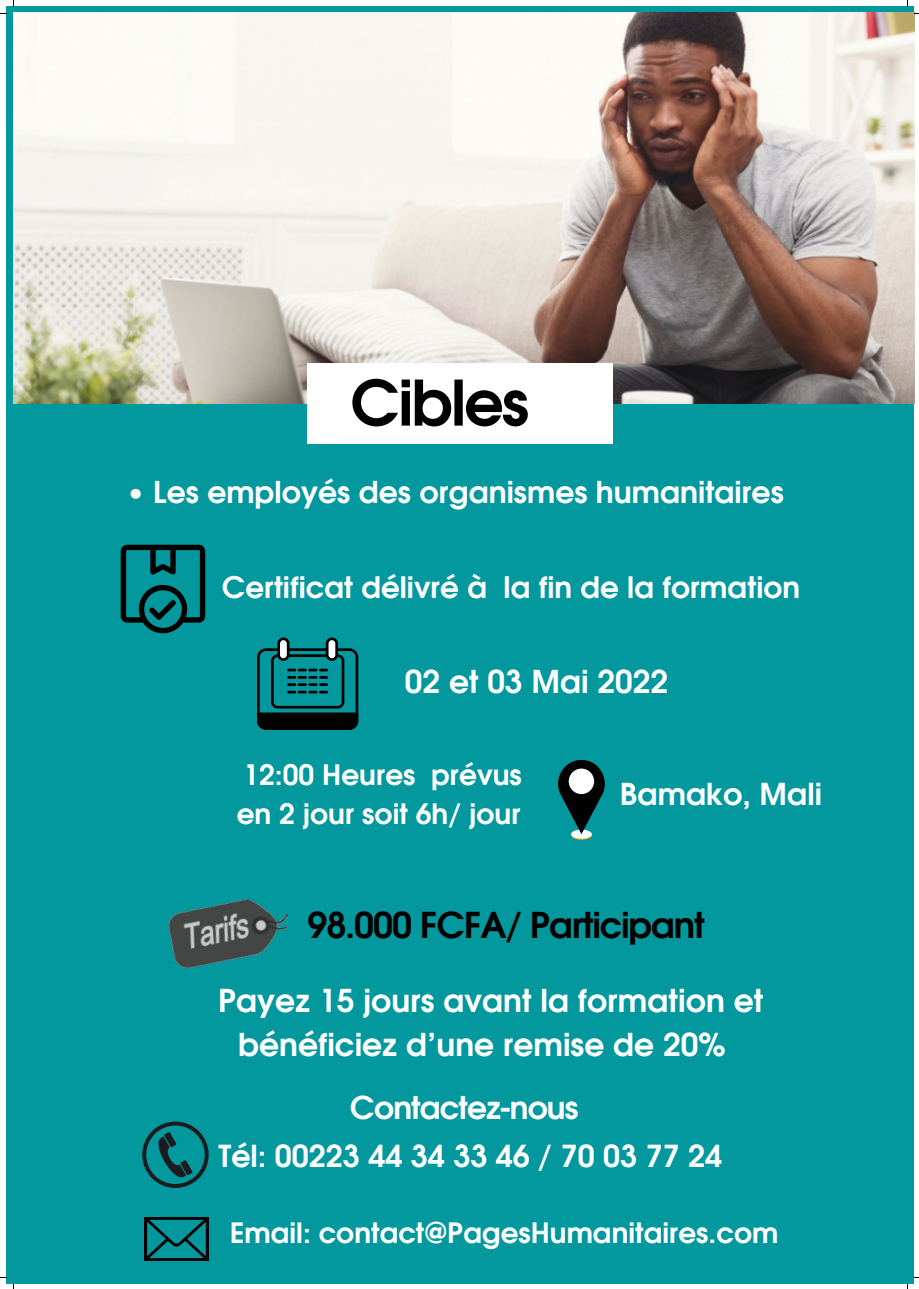
<style>
.page{position:relative;width:919px;height:1289px;background:#fff}
.page>*{position:absolute;margin:0;border:0;box-sizing:border-box;transform-origin:0 0}
.t1{font:700 62.32px "Evolventa";letter-spacing:-.03em;color:#000}
.t2{font:700 35.62px "Evolventa";letter-spacing:-.03em;color:#000}
.t3{font:700 31.5px/43.9px "Evolventa";color:#fff;text-align:center}
.t4{font:700 31.35px "Evolventa";letter-spacing:-.03em;color:#fff}
.t5{font:700 30.38px "Evolventa";color:#fff}
.t6{font:700 30.22px "Evolventa";color:#fff}
.t7{font:700 30.08px "Evolventa";color:#fff}
.t8{font:700 29.55px "Evolventa";color:#fff}
.t9{font:700 28.12px/39.2px "Evolventa";color:#fff}
.t10{font:700 28.05px "Evolventa";color:#fff}
</style>
<div class="page">
<div style="left:6px;top:6px;width:907px;height:1277px;background:#03989e"></div>
<img style="left:168px;top:899px;width:120px;height:70px">
<img style="left:14px;top:13px;width:899px;height:390px">
<div style="left:307px;top:363px;width:305px;height:81px;background:#fff"></div>
<img style="left:120px;top:544px;width:86px;height:90px">
<svg style="left:142px;top:1121px;width:66px;height:66px"></svg>
<img style="left:145px;top:1217px;width:63px;height:43px">
<svg style="left:571px;top:830px;width:20px;height:9px"></svg>
<div style="left:571px;top:829px;width:20px;height:9px;background:#fff;border-radius:50%"></div>
<svg style="left:558px;top:760px;width:46px;height:74px"></svg>
<div style="left:568px;top:768px;width:26px;height:26px;background:#fff;border-radius:50%"></div>
<svg style="left:257px;top:637px;width:101px;height:92px"></svg>
<p class="t1" style="left:350px;top:376px;width:180px">Cibles</p>
<p class="t7" style="left:127px;top:479px;width:658px">• Les employés des organismes humanitaires</p>
<p class="t8" style="left:222px;top:574px;width:579px">Certificat délivré à la fin de la formation</p>
<p class="t3" style="left:405px;top:661px;width:264px">02 et 03 Mai 2022</p>
<p class="t9" style="left:237px;top:757px;width:286px">12:00 Heures prévus en 2 jour soit 6h/ jour</p>
<p class="t6" style="left:619px;top:781px;width:204px">Bamako, Mali</p>
<p class="t2" style="left:307px;top:909px;width:398px">98.000 FCFA/ Participant</p>
<p class="t3" style="left:218px;top:980px;width:546px">Payez 15 jours avant la formation et bénéficiez d’une remise de 20%</p>
<p class="t4" style="left:350px;top:1093px;width:230px">Contactez-nous</p>
<p class="t5" style="left:218px;top:1142px;width:505px">Tél: 00223 44 34 33 46 / 70 03 77 24</p>
<p class="t10" style="left:230px;top:1220px;width:550px">Email: contact@PagesHumanitaires.com</p>
</div>
